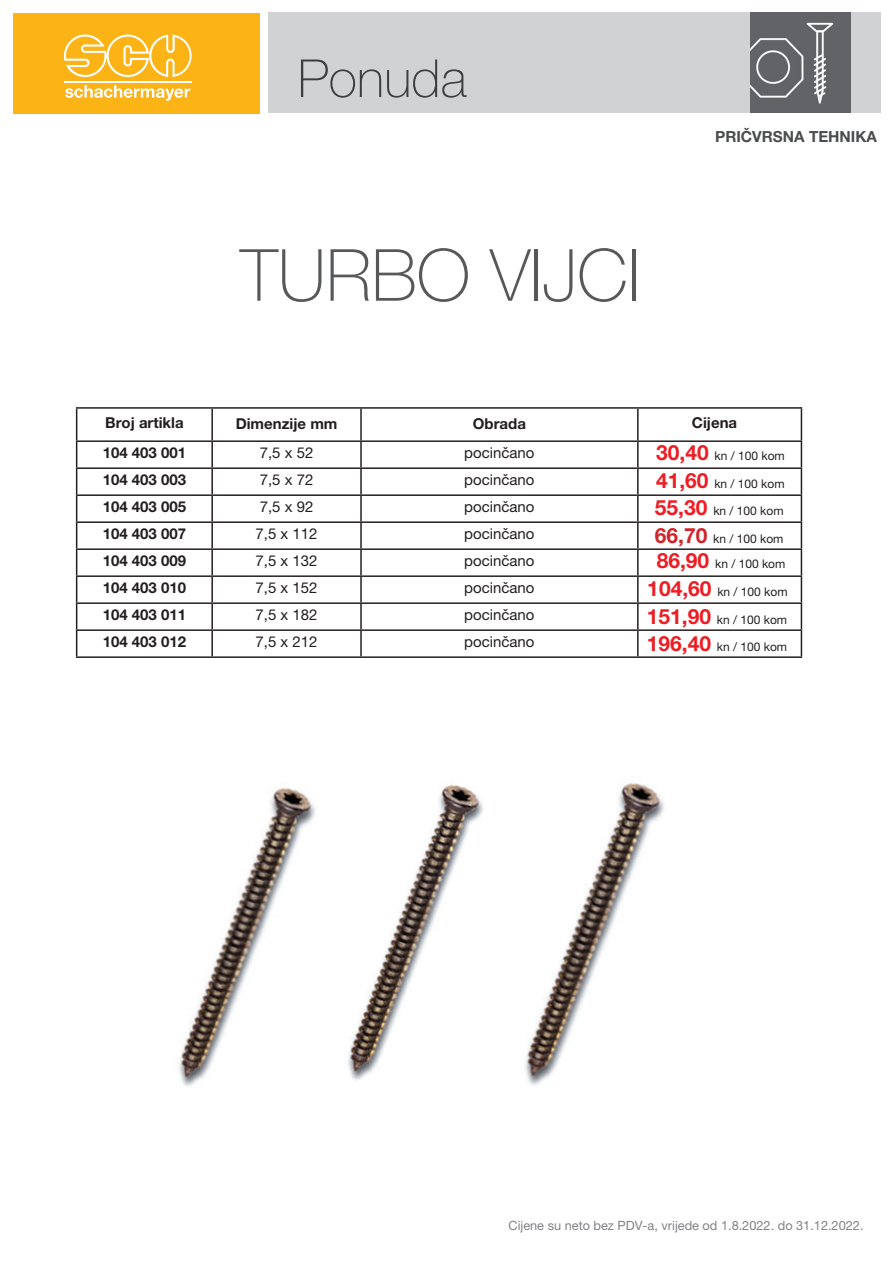
<style>
.page{position:relative;width:893px;height:1263px;background:#fff}
.page>*{position:absolute;margin:0;border:0;box-sizing:border-box;transform-origin:0 0}
.t1{font:100 72px "Helvetica Neue LT Pro";color:#57585a}
.t2{font:100 52.5px "Helvetica Neue LT Pro";color:#4b4c4d}
.t3{font:700 15.3px "Helvetica Neue LT Pro";color:#4b4c4d}
.t4{font:15px "Helvetica Neue LT Pro";color:#231f20}
.t5{font:700 15px "Helvetica Neue LT Pro";color:#231f20}
.t6{font:12.75px "Helvetica Neue LT Pro";color:#808285}
.t7{font:12px "Helvetica Neue LT Pro";color:#231f20}
.s1{font-weight:700;font-size:21px;color:#ee1d23}
.s2{font-weight:700;font-size:21px;color:#d1232a}
</style>
<div class="page">
<div style="left:268px;top:13px;width:612px;height:100px;background:#d1d2d4"></div>
<hr style="left:76px;top:407px;width:136px;height:2px;background:#231f20">
<hr style="left:76px;top:409px;width:1px;height:31px;background:#231f20">
<hr style="left:212px;top:407px;width:149px;height:2px;background:#231f20">
<hr style="left:211px;top:409px;width:2px;height:31px;background:#231f20">
<hr style="left:361px;top:407px;width:277px;height:2px;background:#231f20">
<hr style="left:360px;top:409px;width:2px;height:31px;background:#231f20">
<hr style="left:638px;top:407px;width:164px;height:2px;background:#231f20">
<hr style="left:637px;top:409px;width:2px;height:31px;background:#231f20">
<hr style="left:801px;top:409px;width:1px;height:31px;background:#231f20">
<hr style="left:76px;top:440px;width:136px;height:2px;background:#231f20">
<hr style="left:212px;top:440px;width:149px;height:2px;background:#231f20">
<hr style="left:211px;top:442px;width:2px;height:25px;background:#231f20">
<hr style="left:361px;top:440px;width:277px;height:2px;background:#231f20">
<hr style="left:360px;top:442px;width:2px;height:25px;background:#231f20">
<hr style="left:638px;top:440px;width:164px;height:2px;background:#231f20">
<hr style="left:637px;top:442px;width:2px;height:25px;background:#231f20">
<hr style="left:76px;top:467px;width:136px;height:2px;background:#231f20">
<hr style="left:212px;top:467px;width:149px;height:2px;background:#231f20">
<hr style="left:211px;top:469px;width:2px;height:25px;background:#231f20">
<hr style="left:361px;top:467px;width:277px;height:2px;background:#231f20">
<hr style="left:360px;top:469px;width:2px;height:25px;background:#231f20">
<hr style="left:638px;top:467px;width:164px;height:2px;background:#231f20">
<hr style="left:637px;top:469px;width:2px;height:25px;background:#231f20">
<hr style="left:76px;top:494px;width:136px;height:2px;background:#231f20">
<hr style="left:212px;top:494px;width:149px;height:2px;background:#231f20">
<hr style="left:211px;top:496px;width:2px;height:25px;background:#231f20">
<hr style="left:361px;top:494px;width:277px;height:2px;background:#231f20">
<hr style="left:360px;top:496px;width:2px;height:25px;background:#231f20">
<hr style="left:638px;top:494px;width:164px;height:2px;background:#231f20">
<hr style="left:637px;top:496px;width:2px;height:25px;background:#231f20">
<hr style="left:76px;top:521px;width:136px;height:2px;background:#231f20">
<hr style="left:212px;top:521px;width:149px;height:2px;background:#231f20">
<hr style="left:211px;top:523px;width:2px;height:25px;background:#231f20">
<hr style="left:361px;top:521px;width:277px;height:2px;background:#231f20">
<hr style="left:360px;top:523px;width:2px;height:25px;background:#231f20">
<hr style="left:638px;top:521px;width:164px;height:2px;background:#231f20">
<hr style="left:637px;top:523px;width:2px;height:25px;background:#231f20">
<hr style="left:76px;top:548px;width:136px;height:2px;background:#231f20">
<hr style="left:212px;top:548px;width:149px;height:2px;background:#231f20">
<hr style="left:211px;top:550px;width:2px;height:25px;background:#231f20">
<hr style="left:361px;top:548px;width:277px;height:2px;background:#231f20">
<hr style="left:360px;top:550px;width:2px;height:25px;background:#231f20">
<hr style="left:638px;top:548px;width:164px;height:2px;background:#231f20">
<hr style="left:637px;top:550px;width:2px;height:25px;background:#231f20">
<hr style="left:76px;top:575px;width:136px;height:2px;background:#231f20">
<hr style="left:212px;top:575px;width:149px;height:2px;background:#231f20">
<hr style="left:211px;top:577px;width:2px;height:25px;background:#231f20">
<hr style="left:361px;top:575px;width:277px;height:2px;background:#231f20">
<hr style="left:360px;top:577px;width:2px;height:25px;background:#231f20">
<hr style="left:638px;top:575px;width:164px;height:2px;background:#231f20">
<hr style="left:637px;top:577px;width:2px;height:25px;background:#231f20">
<hr style="left:76px;top:602px;width:136px;height:2px;background:#231f20">
<hr style="left:212px;top:602px;width:149px;height:2px;background:#231f20">
<hr style="left:211px;top:604px;width:2px;height:25px;background:#231f20">
<hr style="left:361px;top:602px;width:277px;height:2px;background:#231f20">
<hr style="left:360px;top:604px;width:2px;height:25px;background:#231f20">
<hr style="left:638px;top:602px;width:164px;height:2px;background:#231f20">
<hr style="left:637px;top:604px;width:2px;height:25px;background:#231f20">
<hr style="left:76px;top:629px;width:136px;height:2px;background:#231f20">
<svg style="left:76px;top:442px;width:1px;height:214px"></svg>
<hr style="left:212px;top:629px;width:149px;height:2px;background:#231f20">
<hr style="left:211px;top:631px;width:2px;height:25px;background:#231f20">
<hr style="left:361px;top:629px;width:277px;height:2px;background:#231f20">
<hr style="left:360px;top:631px;width:2px;height:25px;background:#231f20">
<hr style="left:638px;top:629px;width:164px;height:2px;background:#231f20">
<hr style="left:637px;top:631px;width:2px;height:25px;background:#231f20">
<svg style="left:801px;top:442px;width:1px;height:214px"></svg>
<hr style="left:76px;top:656px;width:136px;height:2px;background:#231f20">
<hr style="left:212px;top:656px;width:149px;height:2px;background:#231f20">
<hr style="left:361px;top:656px;width:277px;height:2px;background:#231f20">
<hr style="left:638px;top:656px;width:164px;height:2px;background:#231f20">
<img style="left:525px;top:783px;width:140px;height:303px">
<img style="left:347px;top:784px;width:137px;height:297px">
<img style="left:178px;top:787px;width:137px;height:300px">
<img style="left:750px;top:13px;width:100px;height:100px">
<div style="left:13px;top:13px;width:247px;height:100px;background:#fbb316"></div>
<svg style="left:64px;top:34px;width:128px;height:43px"></svg>
<svg style="left:65px;top:85px;width:125px;height:16px"></svg>
<hr style="left:64px;top:81px;width:128px;height:2px;background:#fff">
<h2 class="t2" style="left:298px;top:48px;width:171px">Ponuda</h2>
<h1 class="t1" style="left:240px;top:234px;width:401px">TURBO VIJCI</h1>
<p class="t3" style="left:715px;top:127px;width:163px">PRIČVRSNA TEHNIKA</p>
<p class="t5" style="left:105px;top:413px;width:80px">Broj artikla</p>
<p class="t5" style="left:236px;top:414px;width:103px">Dimenzije mm</p>
<p class="t5" style="left:473px;top:415px;width:55px">Obrada</p>
<p class="t5" style="left:692px;top:413px;width:47px">Cijena</p>
<p class="t5" style="left:103px;top:443px;width:85px">104 403 001</p>
<p class="t4" style="left:260px;top:444px;width:55px">7,5 x 52</p>
<p class="t4" style="left:464px;top:444px;width:72px">pocinčano</p>
<p class="t7" style="left:656px;top:449px;width:130px"><span class="s1">30,40</span> kn / 100 kom</p>
<p class="t5" style="left:103px;top:470px;width:85px">104 403 003</p>
<p class="t4" style="left:260px;top:471px;width:55px">7,5 x 72</p>
<p class="t4" style="left:464px;top:471px;width:72px">pocinčano</p>
<p class="t7" style="left:656px;top:476px;width:130px"><span class="s1">41,60</span> kn / 100 kom</p>
<p class="t5" style="left:103px;top:497px;width:85px">104 403 005</p>
<p class="t4" style="left:260px;top:498px;width:55px">7,5 x 92</p>
<p class="t4" style="left:464px;top:498px;width:72px">pocinčano</p>
<p class="t7" style="left:655px;top:504px;width:130px"><span class="s1">55,30</span> kn / 100 kom</p>
<p class="t5" style="left:103px;top:524px;width:85px">104 403 007</p>
<p class="t4" style="left:256px;top:525px;width:63px">7,5 x 112</p>
<p class="t4" style="left:464px;top:525px;width:72px">pocinčano</p>
<p class="t7" style="left:655px;top:531px;width:130px"><span class="s2">66,70</span> kn / 100 kom</p>
<p class="t5" style="left:103px;top:551px;width:85px">104 403 009</p>
<p class="t4" style="left:256px;top:552px;width:63px">7,5 x 132</p>
<p class="t4" style="left:464px;top:552px;width:72px">pocinčano</p>
<p class="t7" style="left:657px;top:557px;width:130px"><span class="s1">86,90</span> kn / 100 kom</p>
<p class="t5" style="left:103px;top:578px;width:85px">104 403 010</p>
<p class="t4" style="left:256px;top:579px;width:63px">7,5 x 152</p>
<p class="t4" style="left:464px;top:579px;width:72px">pocinčano</p>
<p class="t7" style="left:647px;top:585px;width:142px"><span class="s1">104,60</span> kn / 100 kom</p>
<p class="t5" style="left:103px;top:605px;width:85px">104 403 011</p>
<p class="t4" style="left:256px;top:606px;width:63px">7,5 x 182</p>
<p class="t4" style="left:464px;top:606px;width:72px">pocinčano</p>
<p class="t7" style="left:647px;top:613px;width:142px"><span class="s1">151,90</span> kn / 100 kom</p>
<p class="t5" style="left:103px;top:632px;width:85px">104 403 012</p>
<p class="t4" style="left:256px;top:633px;width:63px">7,5 x 212</p>
<p class="t4" style="left:464px;top:633px;width:72px">pocinčano</p>
<p class="t7" style="left:647px;top:640px;width:142px"><span class="s1">196,40</span> kn / 100 kom</p>
<p class="t6" style="left:508px;top:1217px;width:356px">Cijene su neto bez PDV-a, vrijede od 1.8.2022. do 31.12.2022.</p>
</div>
